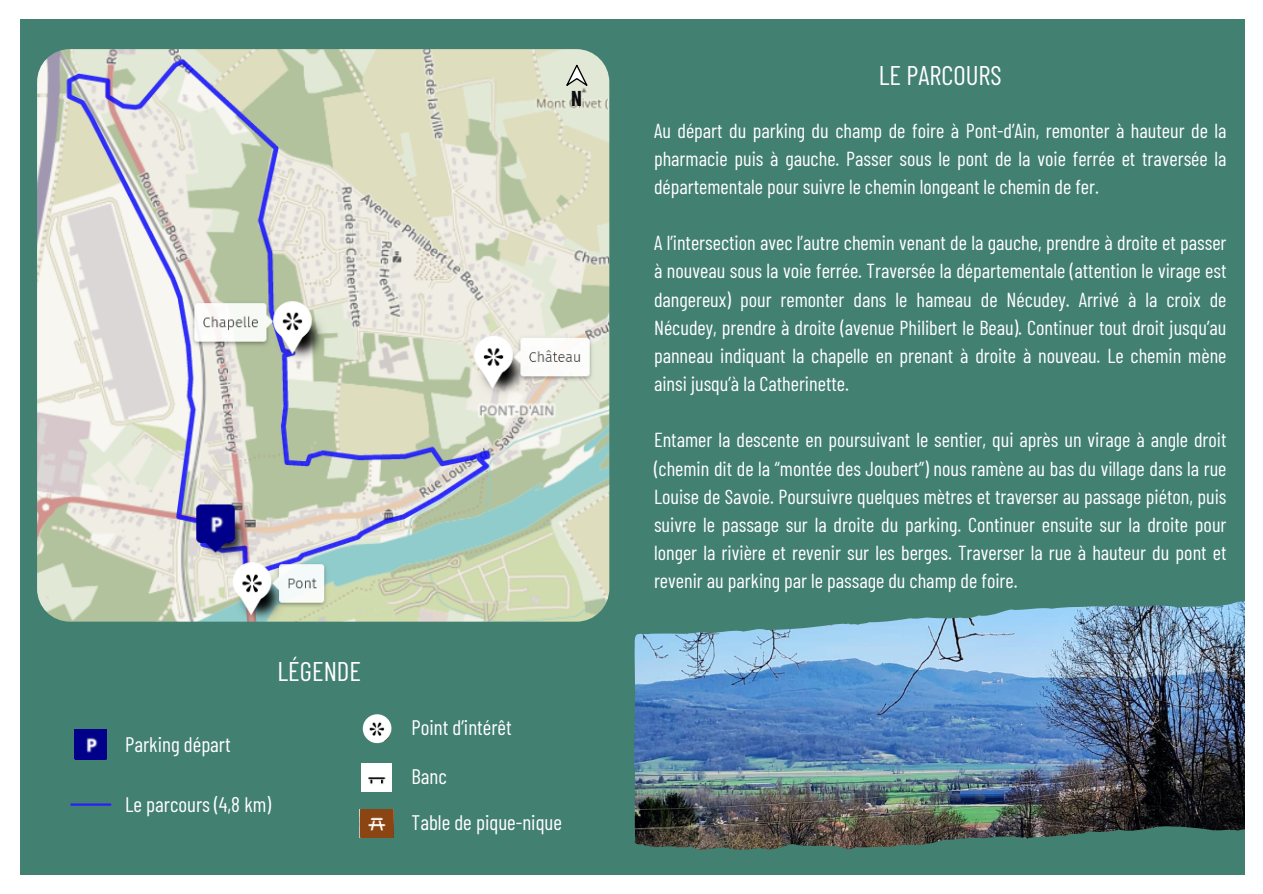
<style>
.page{position:relative;width:1263px;height:894px;background:#fff}
.page>*{position:absolute;margin:0;border:0;box-sizing:border-box;transform-origin:0 0}
.t1{font:27px "Barlow Condensed";color:#fff}
.t2{font:21px "Barlow Condensed";color:#fff}
.t3{font:700 21px "Barlow Condensed";color:#0f0d10}
.t4{font:20.25px/28.2px "Barlow Condensed";color:#fff;text-align:justify}
</style>
<div class="page">
<div style="left:0;top:0;width:1263px;height:893px;background:#428072"></div>
<img style="left:634px;top:601px;width:611px;height:247px">
<div style="left:0;top:0;width:19px;height:893px;background:#fff"></div>
<div style="left:18px;top:0;width:1245px;height:18px;background:#fff"></div>
<div style="left:1245px;top:0;width:18px;height:893px;background:#fff"></div>
<img style="left:37px;top:49px;width:572px;height:572px;border-radius:33px">
<svg style="left:566px;top:65px;width:22px;height:21px"></svg>
<hr style="left:70px;top:803px;width:41px;height:2px;background:#291ffb">
<img style="left:75px;top:729px;width:31px;height:30px">
<img style="left:360px;top:809px;width:33px;height:28px">
<img style="left:361px;top:763px;width:31px;height:28px">
<img style="left:363px;top:714px;width:29px;height:29px;border-radius:50%">
<div style="left:0;top:875px;width:1263px;height:18px;background:#fff"></div>
<p class="t3" style="left:571px;top:85px;width:12px">N</p>
<p class="t1" style="left:278px;top:654px;width:85px">LÉGENDE</p>
<p class="t2" style="left:125px;top:731px;width:107px">Parking départ</p>
<p class="t2" style="left:125px;top:791px;width:147px">Le parcours (4,8 km)</p>
<h1 class="t2" style="left:411px;top:713px;width:102px">Point d’intérêt</h1>
<p class="t2" style="left:411px;top:762px;width:37px">Banc</p>
<p class="t2" style="left:411px;top:808px;width:152px">Table de pique-nique</p>
<p class="t1" style="left:879px;top:58px;width:125px">LE PARCOURS</p>
<p class="t4" style="left:654px;top:115px;width:574px">Au départ du parking du champ de foire à Pont-d’Ain, remonter à hauteur de la pharmacie puis à gauche. Passer sous le pont de la voie ferrée et traversée la départementale pour suivre le chemin longeant le chemin de fer.</p>
<p class="t4" style="left:654px;top:228px;width:574px">A l’intersection avec l’autre chemin venant de la gauche, prendre à droite et passer à nouveau sous la voie ferrée. Traversée la départementale (attention le virage est dangereux) pour remonter dans le hameau de Nécudey. Arrivé à la croix de Nécudey, prendre à droite (avenue Philibert le Beau). Continuer tout droit jusqu’au panneau indiquant la chapelle en prenant à droite à nouveau. Le chemin mène ainsi jusqu’à la Catherinette.</p>
<p class="t4" style="left:654px;top:425px;width:574px">Entamer la descente en poursuivant le sentier, qui après un virage à angle droit (chemin dit de la “montée des Joubert”) nous ramène au bas du village dans la rue Louise de Savoie. Poursuivre quelques mètres et traverser au passage piéton, puis suivre le passage sur la droite du parking. Continuer ensuite sur la droite pour longer la rivière et revenir sur les berges. Traverser la rue à hauteur du pont et revenir au parking par le passage du champ de foire.</p>
</div>
